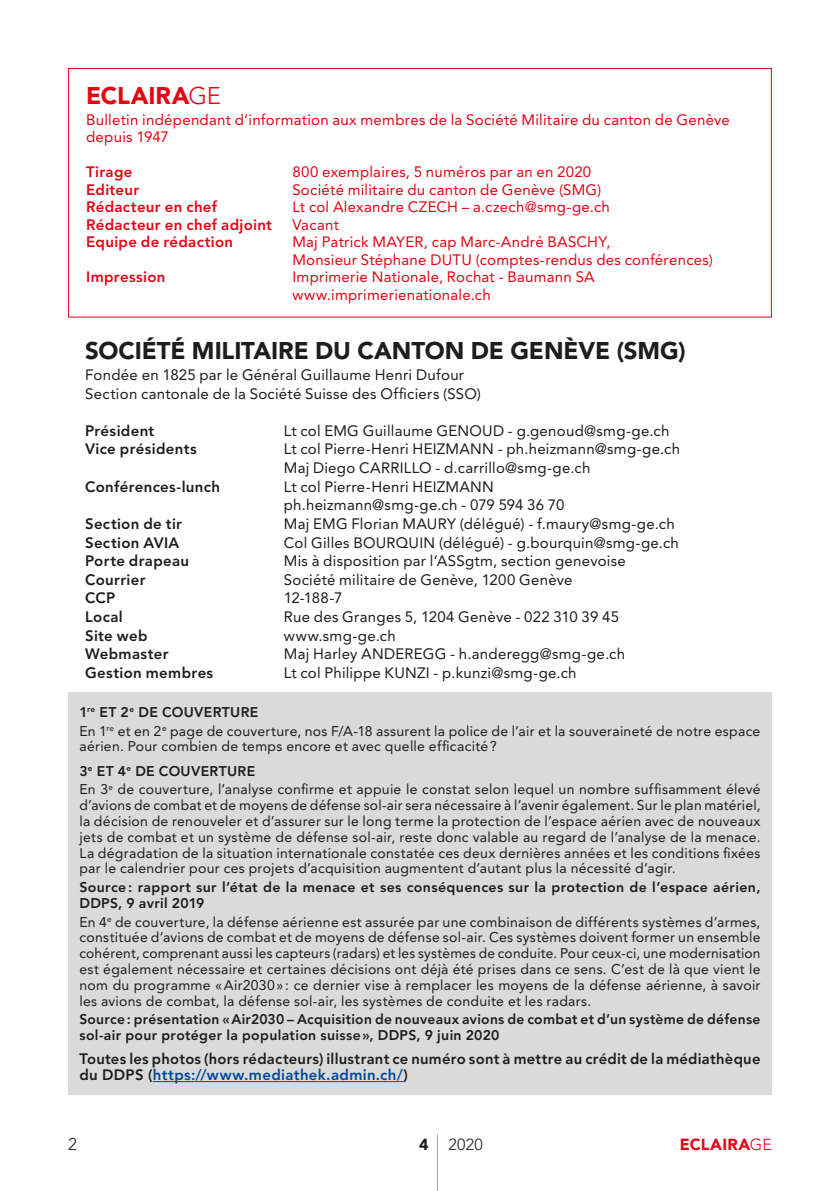
<style>
.page{position:relative;width:840px;height:1191px;background:#fff}
.page>*{position:absolute;margin:0;border:0;box-sizing:border-box;transform-origin:0 0}
.t1{font:900 24px "Avenir LT Std";letter-spacing:-.005em;color:#1d1d1b}
.t2{font:900 24px "Avenir LT Std";color:#e30614}
.t3{font:300 17px "Avenir LT Std";color:#1d1d1b}
.t4{font:900 16px "Avenir LT Std";letter-spacing:.015em;color:#e30614}
.t5{font:300 16px "Avenir LT Std";color:#1d1d1b}
.t6{font:900 16px "Avenir LT Std";color:#1d1d1b}
.t7{font:15px/18.6px "Avenir LT Std";letter-spacing:.02em;color:#1d1d1b}
.t8{font:15px/17.4px "Avenir LT Std";letter-spacing:.02em;color:#e30614}
.t9{font:800 15px/15.8px "Avenir LT Std";letter-spacing:.02em;color:#1d1d1b}
.t10{font:800 15px "Avenir LT Std";letter-spacing:.025em;color:#e30614}
.t11{font:14px/15.8px "Avenir LT Std";letter-spacing:.02em;color:#1d1d1b}
.t12{font:800 14px/15.8px "Avenir LT Std";letter-spacing:.025em;color:#1d1d1b}
.s1{font-weight:300}
.s2{font-weight:800}
.s3{color:#00499a}
</style>
<div class="page">
<hr style="left:437px;top:1134px;width:1px;height:57px;background:#a8a8a8">
<div style="left:68px;top:692px;width:703px;height:402px;background:#dadada"></div>
<hr style="left:153px;top:1081px;width:250px;height:1px;background:#00499a">
<div style="left:68px;top:68px;width:703px;height:249px;border:1px solid #e30614"></div>
<h1 class="t2" style="left:86px;top:81px;width:136px">ECLAIRA<span class="s1">GE</span></h1>
<p class="t8" style="left:86px;top:111px;width:645px">Bulletin indépendant d’information aux membres de la Société Militaire du canton de Genève depuis 1947</p>
<p class="t10" style="left:86px;top:163px;width:48px">Tirage</p>
<p class="t8" style="left:292px;top:163px;width:300px">800 exemplaires, 5 numéros par an en 2020</p>
<p class="t10" style="left:86px;top:180px;width:55px">Editeur</p>
<p class="t8" style="left:292px;top:181px;width:310px">Société militaire du canton de Genève (SMG)</p>
<p class="t10" style="left:86px;top:198px;width:132px">Rédacteur en chef</p>
<p class="t8" style="left:292px;top:198px;width:319px">Lt col Alexandre CZECH – a.czech@smg-ge.ch</p>
<p class="t10" style="left:86px;top:215px;width:187px">Rédacteur en chef adjoint</p>
<p class="t8" style="left:292px;top:216px;width:48px">Vacant</p>
<p class="t10" style="left:86px;top:233px;width:148px">Equipe de rédaction</p>
<p class="t8" style="left:292px;top:233px;width:422px">Maj Patrick MAYER, cap Marc-André BASCHY,<br>Monsieur Stéphane DUTU (comptes-rendus des conférences)</p>
<p class="t10" style="left:86px;top:268px;width:81px">Impression</p>
<p class="t8" style="left:292px;top:268px;width:304px">Imprimerie Nationale, Rochat - Baumann SA www.imprimerienationale.ch</p>
<h1 class="t1" style="left:85px;top:336px;width:602px">SOCIÉTÉ MILITAIRE DU CANTON DE GENÈVE (SMG)</h1>
<p class="t7" style="left:85px;top:366px;width:397px">Fondée en 1825 par le Général Guillaume Henri Dufour<br>Section cantonale de la Société Suisse des Officiers (SSO)</p>
<p class="t9" style="left:85px;top:423px;width:71px">Président</p>
<p class="t7" style="left:283px;top:421px;width:387px">Lt col EMG Guillaume GENOUD - g.genoud@smg-ge.ch</p>
<p class="t9" style="left:85px;top:441px;width:113px">Vice présidents</p>
<p class="t7" style="left:283px;top:440px;width:397px">Lt col Pierre-Henri HEIZMANN - ph.heizmann@smg-ge.ch<br>Maj Diego CARRILLO - d.carrillo@smg-ge.ch</p>
<p class="t9" style="left:85px;top:478px;width:136px">Conférences-lunch</p>
<p class="t7" style="left:284px;top:477px;width:282px">Lt col Pierre-Henri HEIZMANN ph.heizmann@smg-ge.ch - 079 594 36 70</p>
<p class="t9" style="left:85px;top:516px;width:98px">Section de tir</p>
<p class="t7" style="left:284px;top:514px;width:392px">Maj EMG Florian MAURY (délégué) - f.maury@smg-ge.ch</p>
<p class="t9" style="left:85px;top:534px;width:96px">Section AVIA</p>
<p class="t7" style="left:284px;top:533px;width:396px">Col Gilles BOURQUIN (délégué) - g.bourquin@smg-ge.ch</p>
<p class="t9" style="left:85px;top:553px;width:105px">Porte drapeau</p>
<p class="t7" style="left:284px;top:552px;width:343px">Mis à disposition par l’ASSgtm, section genevoise</p>
<p class="t9" style="left:85px;top:571px;width:62px">Courrier</p>
<p class="t7" style="left:284px;top:570px;width:290px">Société militaire de Genève, 1200 Genève</p>
<p class="t9" style="left:85px;top:590px;width:32px">CCP</p>
<p class="t7" style="left:284px;top:589px;width:60px">12-188-7</p>
<p class="t9" style="left:85px;top:609px;width:39px">Local</p>
<p class="t7" style="left:284px;top:607px;width:336px">Rue des Granges 5, 1204 Genève - 022 310 39 45</p>
<p class="t9" style="left:85px;top:627px;width:64px">Site web</p>
<p class="t7" style="left:284px;top:626px;width:113px">www.smg-ge.ch</p>
<p class="t9" style="left:85px;top:646px;width:85px">Webmaster</p>
<p class="t7" style="left:284px;top:645px;width:342px">Maj Harley ANDEREGG - h.anderegg@smg-ge.ch</p>
<p class="t9" style="left:85px;top:664px;width:129px">Gestion membres</p>
<p class="t7" style="left:284px;top:663px;width:294px">Lt col Philippe KUNZI - p.kunzi@smg-ge.ch</p>
<p class="t11" style="left:79px;top:703px;width:682px;line-height:18.6px"><span class="s2">1</span><sup>re</sup> <span class="s2">ET 2</span><sup>e</sup> <span class="s2">DE COUVERTURE<br></span>En 1<sup>re</sup> et en 2<sup>e</sup> page de couverture, nos F/A-18 assurent la police de l’air et la souveraineté de notre espace</p>
<p class="t11" style="left:79px;top:734px;width:419px;line-height:24.2px">aérien. Pour combien de temps encore et avec quelle efficacité?<br><span class="s2">3</span><sup>e</sup> <span class="s2">ET 4</span><sup>e</sup> <span class="s2">DE COUVERTURE</span></p>
<p class="t11" style="left:79px;top:781px;width:682px;text-align:justify">En 3<sup>e</sup> de couverture, l’analyse confirme et appuie le constat selon lequel un nombre suffisamment élevé d’avions de combat et de moyens de défense sol-air sera nécessaire à l’avenir également. Sur le plan matériel, la décision de renouveler et d’assurer sur le long terme la protection de l’espace aérien avec de nouveaux jets de combat et un système de défense sol-air, reste donc valable au regard de l’analyse de la menace.<br>La dégradation de la situation internationale constatée ces deux dernières années et les conditions fixées par le calendrier pour ces projets d’acquisition augmentent d’autant plus la nécessité d’agir.</p>
<p class="t12" style="left:79px;top:879px;width:682px">Source: rapport sur l’état de la menace et ses conséquences sur la protection de l’espace aérien,<br>DDPS, 9 avril 2019</p>
<p class="t11" style="left:79px;top:914px;width:682px;text-align:justify">En 4<sup>e</sup> de couverture, la défense aérienne est assurée par une combinaison de différents systèmes d’armes, constituée d’avions de combat et de moyens de défense sol-air. Ces systèmes doivent former un ensemble cohérent, comprenant aussi les capteurs (radars) et les systèmes de conduite. Pour ceux-ci, une modernisation est également nécessaire et certaines décisions ont déjà été prises dans ce sens. C’est de là que vient le nom du programme «Air2030»: ce dernier vise à remplacer les moyens de la défense aérienne, à savoir les avions de combat, la défense sol-air, les systèmes de conduite et les radars.</p>
<p class="t12" style="left:79px;top:1011px;width:682px">Source: présentation «Air2030 – Acquisition de nouveaux avions de combat et d’un système de défense sol-air pour protéger la population suisse», DDPS, 9 juin 2020</p>
<p class="t9" style="left:79px;top:1051px;width:682px">Toutes les photos (hors rédacteurs) illustrant ce numéro sont à mettre au crédit de la médiathèque du DDPS (<span class="s3">https://www.mediathek.admin.ch/</span>)</p>
<p class="t3" style="left:68px;top:1134px;width:10px">2</p>
<p class="t6" style="left:419px;top:1134px;width:11px">4</p>
<p class="t5" style="left:448px;top:1135px;width:36px">2020</p>
<p class="t4" style="left:679px;top:1134px;width:93px">ECLAIRA<span class="s1">GE</span></p>
</div>
